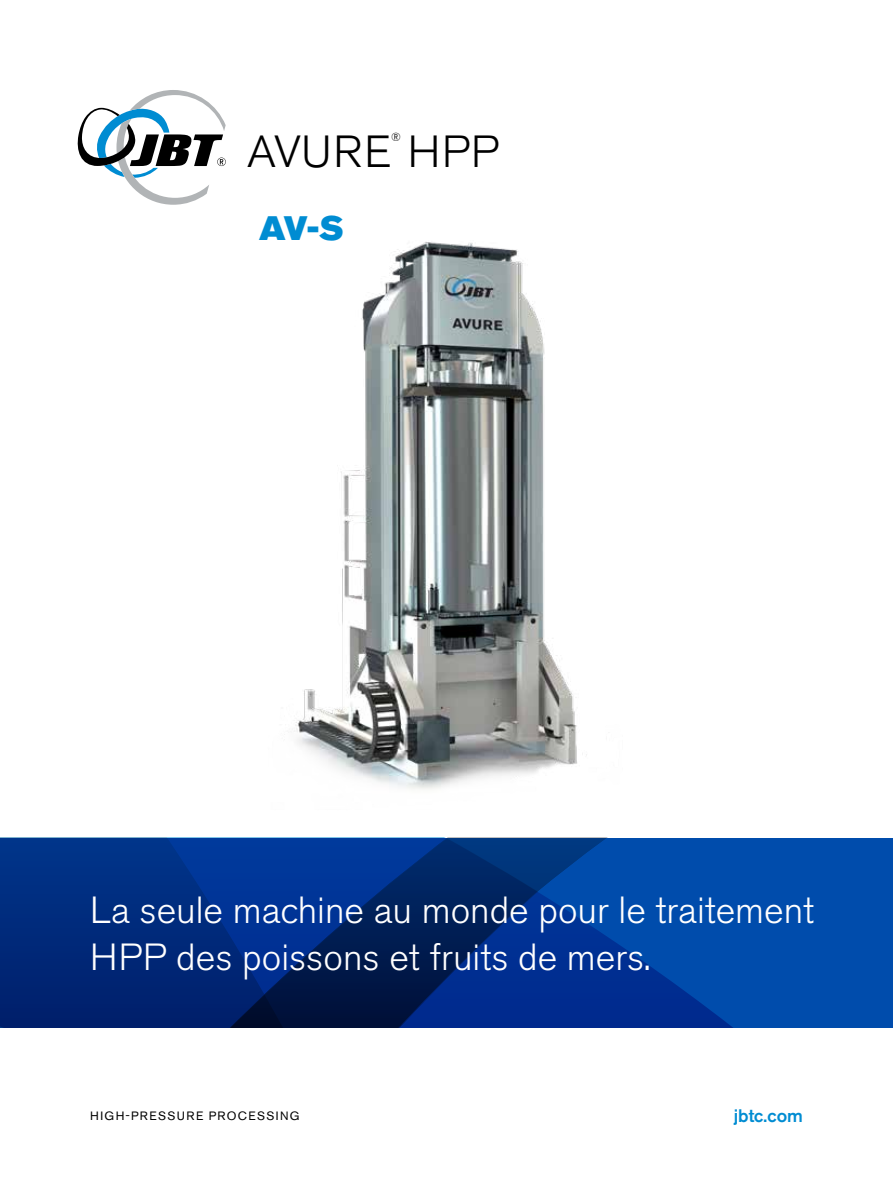
<style>
.page{position:relative;width:893px;height:1191px;background:#fff}
.page>*{position:absolute;margin:0;border:0;box-sizing:border-box;transform-origin:0 0}
.t1{font:300 44.7px "Akzidenz Grotesk Pro";letter-spacing:.03em;color:#000}
.t2{font:300 37.5px/46.5px "Akzidenz Grotesk Pro";color:#fff}
.t3{font:33.6px "Akzidenz Grotesk Pro Super";color:#008cd2}
.t4{font:500 18px "Akzidenz Grotesk Pro";color:#008cd2}
.t5{font:12px "Akzidenz Grotesk Pro";letter-spacing:.11em;color:#000}
.t6{font:300 11.7px "Akzidenz Grotesk Pro";color:#000}
</style>
<div class="page">
<svg style="left:0;top:838px;width:893px;height:189px;background:#003489"></svg>
<img style="left:294px;top:242px;width:293px;height:547px">
<svg style="left:78px;top:90px;width:148px;height:115px"></svg>
<p class="t6" style="left:391px;top:129px;width:11px">®</p>
<p class="t1" style="left:247px;top:122px;width:253px">AVURE HPP</p>
<p class="t3" style="left:259px;top:207px;width:86px">AV-S</p>
<p class="t2" style="left:90px;top:887px;width:726px">La seule machine au monde pour le traitement<br>HPP des poissons et fruits de mers.</p>
<p class="t5" style="left:90px;top:1107px;width:211px">HIGH-PRESSURE PROCESSING</p>
<p class="t4" style="left:734px;top:1104px;width:71px">jbtc.com</p>
</div>
